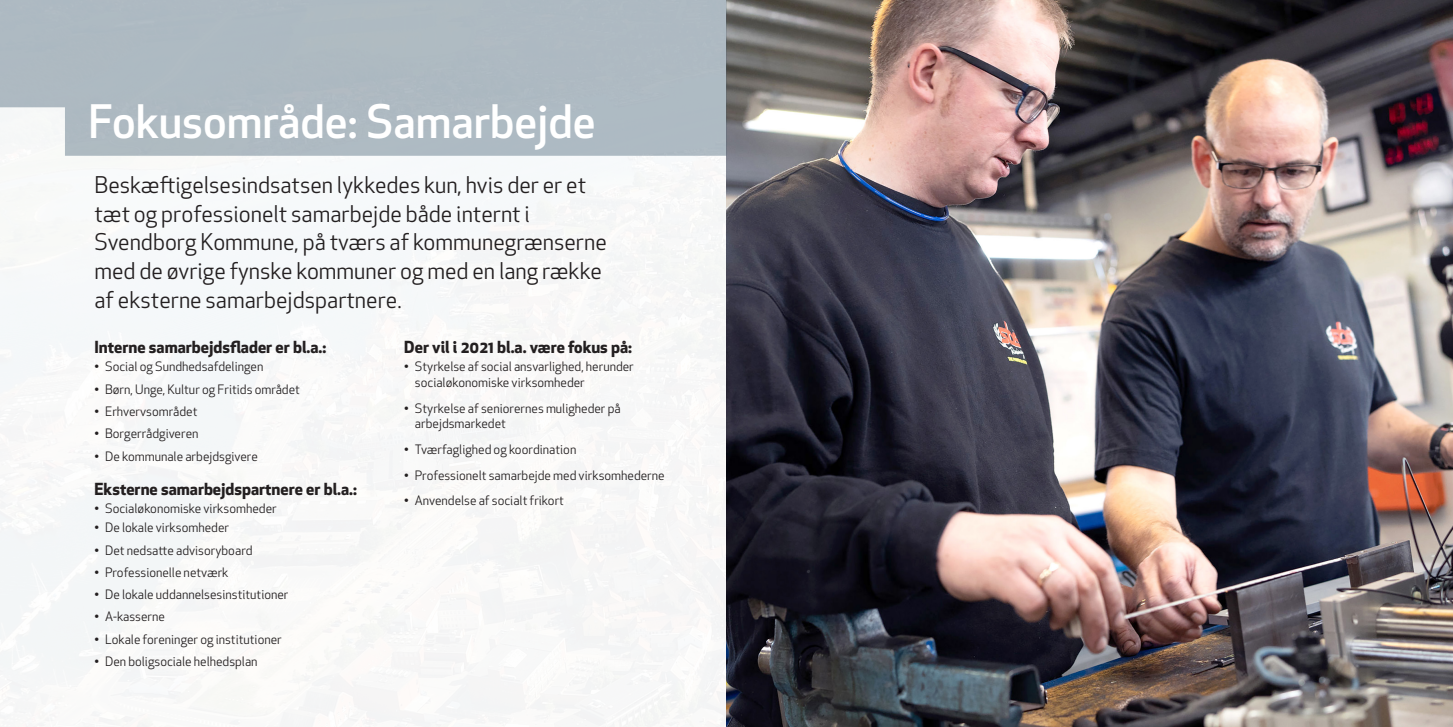
<style>
.page{position:relative;width:1453px;height:727px;background:#fff}
.page>*{position:absolute;margin:0;border:0;box-sizing:border-box;transform-origin:0 0}
.t1{font:500 45px "Apex New";color:#fff}
.t2{font:22.5px/28.8px "Apex New";color:#231f20}
.t3{font:700 16.25px "Apex New";color:#231f20}
.t4{font:12.62px/15.2px "Apex New";color:#231f20}
</style>
<div class="page">
<img style="left:726px;top:0;width:727px;height:726px">
<div style="left:0;top:0;width:726px;height:156px;background:#aebac2"></div>
<p class="t1" style="left:89px;top:92px;width:509px">Fokusområde: Samarbejde</p>
<p class="t2" style="left:94px;top:170px;width:514px">Beskæftigelsesindsatsen lykkedes kun, hvis der er et tæt og professionelt samarbejde både internt i Svendborg Kommune, på tværs af kommunegrænserne med de øvrige fynske kommuner og med en lang række af eksterne samarbejdspartnere.</p>
<p class="t3" style="left:94px;top:335px;width:233px">Interne samarbejdsflader er bl.a.:</p>
<p class="t4" style="left:94px;top:359px;width:170px">• Social og Sundhedsafdelingen</p>
<p class="t4" style="left:94px;top:381px;width:207px">• Børn, Unge, Kultur og Fritids området</p>
<p class="t4" style="left:94px;top:404px;width:104px">• Erhvervsområdet</p>
<p class="t4" style="left:94px;top:426px;width:105px">• Borgerrådgiveren</p>
<p class="t4" style="left:94px;top:448px;width:165px">• De kommunale arbejdsgivere</p>
<p class="t3" style="left:94px;top:476px;width:264px">Eksterne samarbejdspartnere er bl.a.:</p>
<p class="t4" style="left:94px;top:501px;width:184px">• Socialøkonomiske virksomheder</p>
<p class="t4" style="left:94px;top:520px;width:136px">• De lokale virksomheder</p>
<p class="t4" style="left:94px;top:542px;width:160px">• Det nedsatte advisoryboard</p>
<p class="t4" style="left:94px;top:564px;width:136px">• Professionelle netværk</p>
<p class="t4" style="left:94px;top:586px;width:196px">• De lokale uddannelsesinstitutioner</p>
<p class="t4" style="left:94px;top:609px;width:72px">• A-kasserne</p>
<p class="t4" style="left:94px;top:631px;width:189px">• Lokale foreninger og institutioner</p>
<p class="t4" style="left:94px;top:654px;width:165px">• Den boligsociale helhedsplan</p>
<p class="t3" style="left:404px;top:335px;width:229px">Der vil i 2021 bl.a. være fokus på:</p>
<p class="t4" style="left:415px;top:359px;width:220px;text-indent:-11px">• Styrkelse af social ansvarlighed, herunder socialøkonomiske virksomheder</p>
<p class="t4" style="left:415px;top:400px;width:207px;text-indent:-11px">• Styrkelse af seniorernes muligheder på arbejdsmarkedet</p>
<p class="t4" style="left:404px;top:441px;width:174px">• Tværfaglighed og koordination</p>
<p class="t4" style="left:404px;top:467px;width:262px">• Professionelt samarbejde med virksomhederne</p>
<p class="t4" style="left:404px;top:493px;width:161px">• Anvendelse af socialt frikort</p>
</div>
